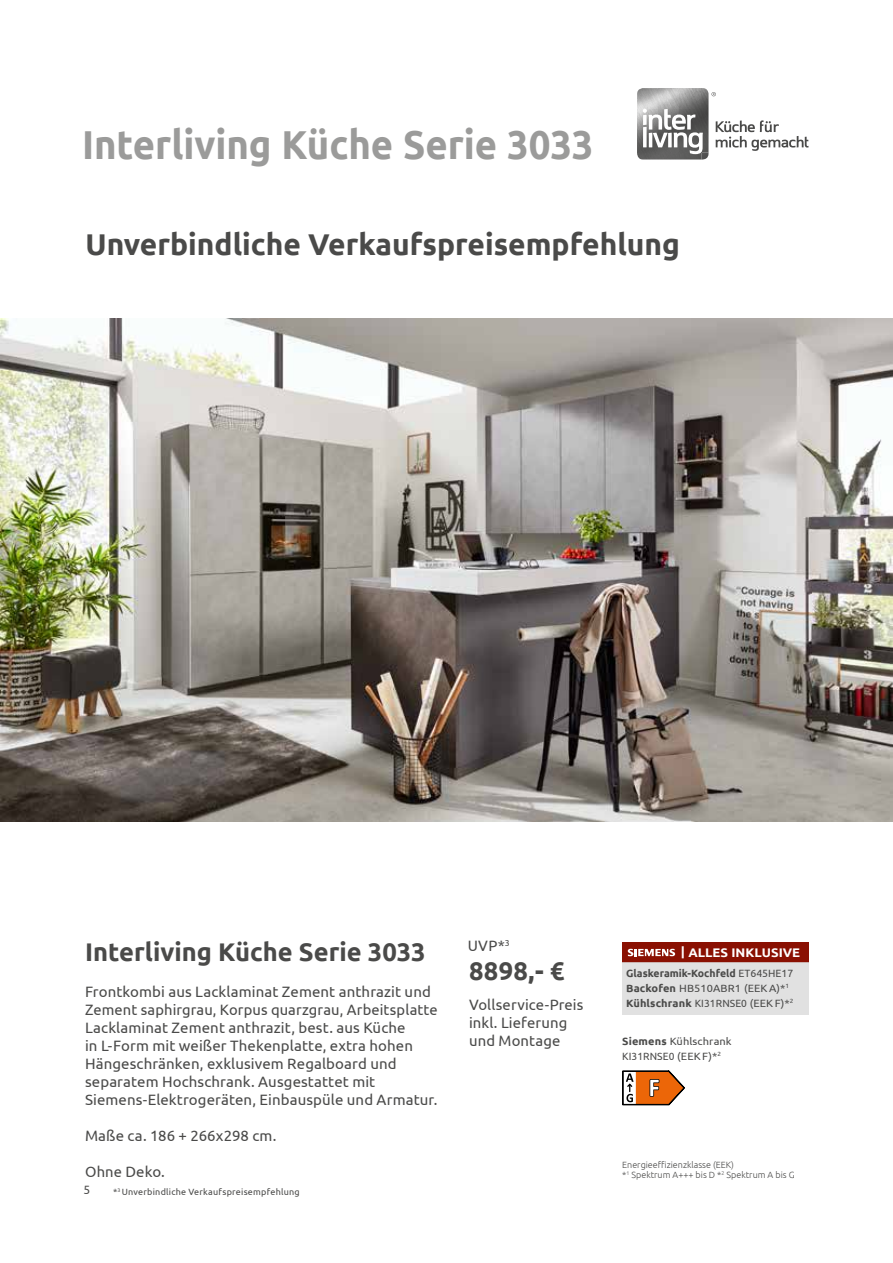
<style>
.page{position:relative;width:893px;height:1263px;background:#fff}
.page>*{position:absolute;margin:0;border:0;box-sizing:border-box;transform-origin:0 0}
.t1{font:700 40.35px "Ubuntu";letter-spacing:-.005em;color:#9b9b9a;scale:.95 1}
.t2{font:700 30px "Ubuntu";color:#4a4a49}
.t3{font:700 25.5px "Ubuntu";color:#4a4a49}
.t4{font:15px/18px "Ubuntu";letter-spacing:.01em;color:#4a4a49}
.t5{font:700 12.45px "Ubuntu";color:#fff;scale:1.05 1}
.t6{font:12px "Ubuntu";color:#4a4a49}
.t7{font:10.5px/15px "Ubuntu";letter-spacing:.01em;color:#4a4a49}
.t8{font:10.5px/15px "Ubuntu";letter-spacing:.01em;color:#4a4a49;scale:1.05 1}
.t9{font:300 9px/9.8px "Ubuntu";color:#4a4a49}
.t10{font:9px "Ubuntu";letter-spacing:.025em;color:#4a4a49}
.s1{font-weight:700}
</style>
<div class="page">
<img style="left:637px;top:88px;width:64px;height:72px">
<img style="left:701px;top:88px;width:7px;height:21px">
<svg style="left:643px;top:109px;width:65px;height:51px"></svg>
<svg style="left:715px;top:120px;width:94px;height:31px"></svg>
<svg style="left:712px;top:92px;width:4px;height:4px"></svg>
<div style="left:622px;top:942px;width:186px;height:20px;background:#8a1002"></div>
<div style="left:622px;top:962px;width:186px;height:52px;background:#e1e1e1"></div>
<svg style="left:622px;top:1070px;width:63px;height:35px"></svg>
<svg style="left:628px;top:949px;width:47px;height:7px"></svg>
<img style="left:0;top:319px;width:893px;height:502px">
<h1 class="t1" style="left:82px;top:121px;width:540px">Interliving Küche Serie 3033</h1>
<h2 class="t2" style="left:85px;top:226px;width:596px">Unverbindliche Verkaufspreisempfehlung</h2>
<h3 class="t3" style="left:85px;top:936px;width:342px">Interliving Küche Serie 3033</h3>
<p class="t4" style="left:85px;top:982px;width:354px">Frontkombi aus Lacklaminat Zement anthrazit und Zement saphirgrau, Korpus quarzgrau, Arbeitsplatte Lacklaminat Zement anthrazit, best. aus Küche<br>in L-Form mit weißer Thekenplatte, extra hohen Hängeschränken, exklusivem Regalboard und separatem Hochschrank. Ausgestattet mit Siemens-Elektrogeräten, Einbauspüle und Armatur.</p>
<p class="t4" style="left:85px;top:1126px;width:193px">Maße ca. 186 + 266x298 cm.</p>
<p class="t4" style="left:85px;top:1162px;width:81px">Ohne Deko.</p>
<p class="t6" style="left:83px;top:1183px;width:8px">5</p>
<p class="t10" style="left:113px;top:1186px;width:188px">*<sup>3</sup> Unverbindliche Verkaufspreisempfehlung</p>
<p class="t4" style="left:468px;top:936px;width:43px">UVP*<sup>3</sup></p>
<h3 class="t3" style="left:469px;top:956px;width:97px">8898,- €</h3>
<p class="t4" style="left:469px;top:995px;width:116px">Vollservice-Preis inkl. Lieferung und Montage</p>
<p class="t5" style="left:681px;top:945px;width:115px">| ALLES INKLUSIVE</p>
<p class="t7" style="left:626px;top:965px;width:169px"><span class="s1">Glaskeramik-Kochfeld</span> ET645HE17<br><span class="s1">Backofen</span> HB510ABR1 (EEKA)*<sup>1<br></sup><span class="s1">Kühlschrank</span> KI31RNSE0 (EEKF)*<sup>2</sup></p>
<p class="t8" style="left:622px;top:1033px;width:106px"><span class="s1">Siemens</span> Kühlschrank<br>KI31RNSE0 (EEKF)*<sup>2</sup></p>
<p class="t9" style="left:622px;top:1160px;width:174px">Energieeffizienzklasse (EEK)<br>*<sup>1</sup> Spektrum A+++ bis D *<sup>2</sup> Spektrum A bis G</p>
</div>
